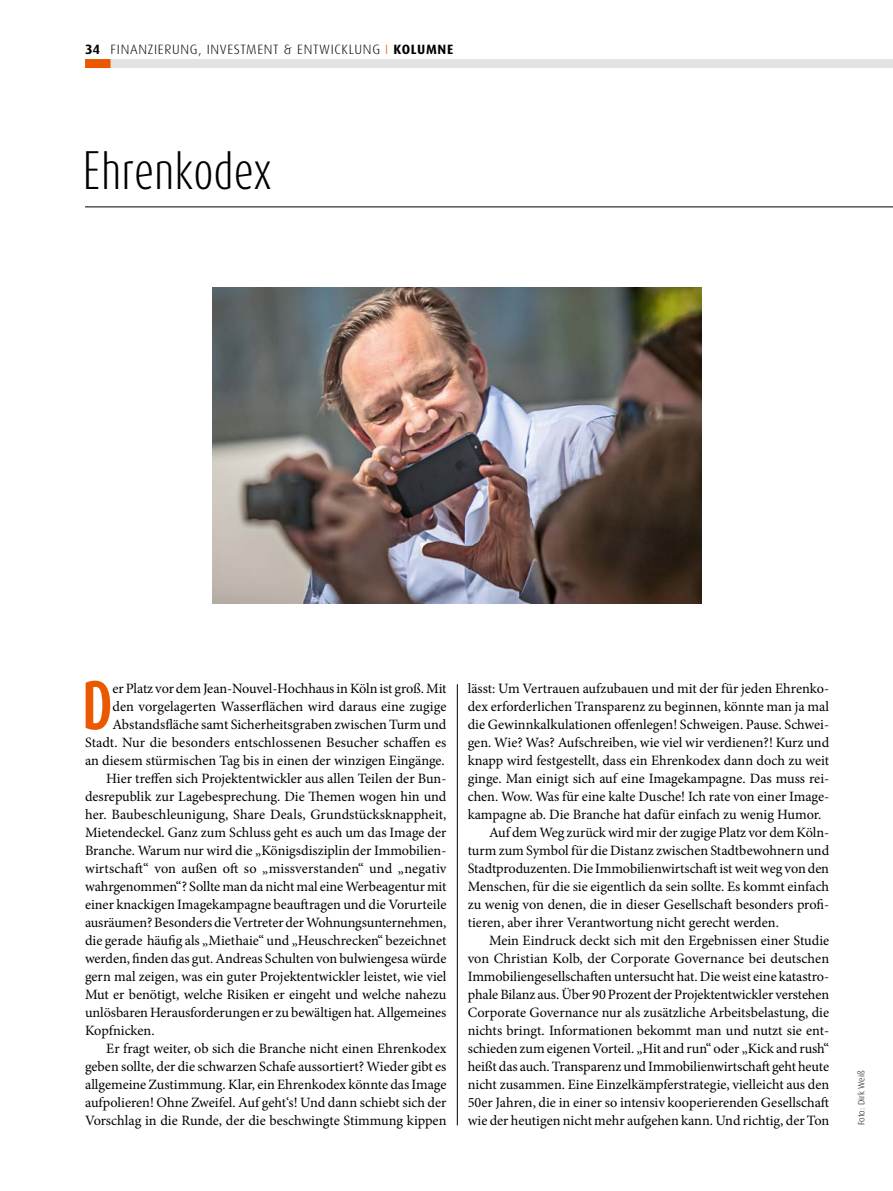
<style>
.page{position:relative;width:893px;height:1191px;background:#fff}
.page>*{position:absolute;margin:0;border:0;box-sizing:border-box;transform-origin:0 0}
.t1{font:700 57.15px "Dax Compact";color:#ea5901}
.t2{font:300 45px "Dax Compact";color:#000}
.t3{font:14.25px "Minion Pro";letter-spacing:-.005em;color:#000}
.t4{font:300 13.5px "Dax";letter-spacing:.05em;color:#000}
.t5{font:300 9px "Dax";color:#000}
.s1{font-weight:700}
.s2{color:#ea5901}
</style>
<div class="page">
<div style="left:85px;top:59px;width:808px;height:9px;background:#e3e3e3"></div>
<div style="left:85px;top:59px;width:26px;height:9px;background:#ea5901"></div>
<hr style="left:457px;top:684px;width:1px;height:441px;background:#000">
<hr style="left:85px;top:207px;width:808px;height:1px;background:#000">
<img style="left:213px;top:287px;width:489px;height:316px">
<p class="t4" style="left:85px;top:41px;width:370px"><span class="s1">34</span> FINANZIERUNG, INVESTMENT &amp; ENTWICKLUNG <span class="s2">I</span> <span class="s1">KOLUMNE</span></p>
<h2 class="t2" style="left:83px;top:141px;width:190px">Ehrenkodex</h2>
<h1 class="t1" style="left:82px;top:668px;width:32px">D</h1>
<p class="t3" style="left:113px;top:679px;width:336px">er Platz vor dem Jean-Nouvel-Hochhaus in Köln ist groß. Mit</p>
<p class="t3" style="left:113px;top:697px;width:335px">den vorgelagerten Wasserflächen wird daraus eine zugige</p>
<p class="t3" style="left:113px;top:715px;width:335px">Abstandsfläche samt Sicherheitsgraben zwischen Turm und</p>
<p class="t3" style="left:85px;top:733px;width:363px">Stadt. Nur die besonders entschlossenen Besucher schaffen es</p>
<p class="t3" style="left:85px;top:751px;width:361px">an diesem stürmischen Tag bis in einen der winzigen Eingänge.</p>
<p class="t3" style="left:106px;top:769px;width:342px">Hier treffen sich Projektentwickler aus allen Teilen der Bun-</p>
<p class="t3" style="left:85px;top:787px;width:363px">desrepublik zur Lagebesprechung. Die Themen wogen hin und</p>
<p class="t3" style="left:85px;top:805px;width:363px">her. Baubeschleunigung, Share Deals, Grundstücksknappheit,</p>
<p class="t3" style="left:85px;top:823px;width:363px">Mietendeckel. Ganz zum Schluss geht es auch um das Image der</p>
<p class="t3" style="left:85px;top:841px;width:363px">Branche. Warum nur wird die „Königsdisziplin der Immobilien-</p>
<p class="t3" style="left:85px;top:859px;width:363px">wirtschaft“ von außen oft so „missverstanden“ und „negativ</p>
<p class="t3" style="left:85px;top:877px;width:363px">wahrgenommen“? Sollte man da nicht mal eine Werbeagentur mit</p>
<p class="t3" style="left:85px;top:895px;width:363px">einer knackigen Imagekampagne beauftragen und die Vorurteile</p>
<p class="t3" style="left:85px;top:913px;width:363px">ausräumen? Besonders die Vertreter der Wohnungsunternehmen,</p>
<p class="t3" style="left:85px;top:931px;width:363px">die gerade häufig als „Miethaie“ und „Heuschrecken“ bezeichnet</p>
<p class="t3" style="left:85px;top:949px;width:363px">werden, finden das gut. Andreas Schulten von bulwiengesa würde</p>
<p class="t3" style="left:85px;top:967px;width:363px">gern mal zeigen, was ein guter Projektentwickler leistet, wie viel</p>
<p class="t3" style="left:85px;top:985px;width:363px">Mut er benötigt, welche Risiken er eingeht und welche nahezu</p>
<p class="t3" style="left:85px;top:1003px;width:363px">unlösbaren Herausforderungen er zu bewältigen hat. Allgemeines</p>
<p class="t3" style="left:85px;top:1021px;width:71px">Kopfnicken.</p>
<p class="t3" style="left:106px;top:1039px;width:342px">Er fragt weiter, ob sich die Branche nicht einen Ehrenkodex</p>
<p class="t3" style="left:85px;top:1057px;width:363px">geben sollte, der die schwarzen Schafe aussortiert? Wieder gibt es</p>
<p class="t3" style="left:85px;top:1075px;width:363px">allgemeine Zustimmung. Klar, ein Ehrenkodex könnte das Image</p>
<p class="t3" style="left:85px;top:1093px;width:363px">aufpolieren! Ohne Zweifel. Auf geht‘s! Und dann schiebt sich der</p>
<p class="t3" style="left:85px;top:1111px;width:363px">Vorschlag in die Runde, der die beschwingte Stimmung kippen</p>
<p class="t3" style="left:468px;top:679px;width:363px">lässt: Um Vertrauen aufzubauen und mit der für jeden Ehrenko-</p>
<p class="t3" style="left:468px;top:697px;width:363px">dex erforderlichen Transparenz zu beginnen, könnte man ja mal</p>
<p class="t3" style="left:468px;top:715px;width:363px">die Gewinnkalkulationen offenlegen! Schweigen. Pause. Schwei-</p>
<p class="t3" style="left:468px;top:733px;width:363px">gen. Wie? Was? Aufschreiben, wie viel wir verdienen?! Kurz und</p>
<p class="t3" style="left:468px;top:751px;width:363px">knapp wird festgestellt, dass ein Ehrenkodex dann doch zu weit</p>
<p class="t3" style="left:468px;top:769px;width:363px">ginge. Man einigt sich auf eine Imagekampagne. Das muss rei-</p>
<p class="t3" style="left:468px;top:787px;width:363px">chen. Wow. Was für eine kalte Dusche! Ich rate von einer Image-</p>
<p class="t3" style="left:468px;top:805px;width:355px">kampagne ab. Die Branche hat dafür einfach zu wenig Humor.</p>
<p class="t3" style="left:489px;top:823px;width:342px">Auf dem Weg zurück wird mir der zugige Platz vor dem Köln-</p>
<p class="t3" style="left:468px;top:841px;width:363px">turm zum Symbol für die Distanz zwischen Stadtbewohnern und</p>
<p class="t3" style="left:468px;top:859px;width:363px">Stadtproduzenten. Die Immobilienwirtschaft ist weit weg von den</p>
<p class="t3" style="left:468px;top:877px;width:363px">Menschen, für die sie eigentlich da sein sollte. Es kommt einfach</p>
<p class="t3" style="left:468px;top:895px;width:363px">zu wenig von denen, die in dieser Gesellschaft besonders profi-</p>
<p class="t3" style="left:468px;top:913px;width:313px">tieren, aber ihrer Verantwortung nicht gerecht werden.</p>
<p class="t3" style="left:489px;top:931px;width:342px">Mein Eindruck deckt sich mit den Ergebnissen einer Studie</p>
<p class="t3" style="left:468px;top:949px;width:363px">von Christian Kolb, der Corporate Governance bei deutschen</p>
<p class="t3" style="left:468px;top:967px;width:363px">Immobiliengesellschaften untersucht hat. Die weist eine katastro-</p>
<p class="t3" style="left:468px;top:985px;width:363px">phale Bilanz aus. Über 90 Prozent der Projektentwickler verstehen</p>
<p class="t3" style="left:468px;top:1003px;width:363px">Corporate Governance nur als zusätzliche Arbeitsbelastung, die</p>
<p class="t3" style="left:468px;top:1021px;width:363px">nichts bringt. Informationen bekommt man und nutzt sie ent-</p>
<p class="t3" style="left:468px;top:1039px;width:363px">schieden zum eigenen Vorteil. „Hit and run“ oder „Kick and rush“</p>
<p class="t3" style="left:468px;top:1057px;width:363px">heißt das auch. Transparenz und Immobilienwirtschaft geht heute</p>
<p class="t3" style="left:468px;top:1075px;width:363px">nicht zusammen. Eine Einzelkämpferstrategie, vielleicht aus den</p>
<p class="t3" style="left:468px;top:1093px;width:363px">50er Jahren, die in einer so intensiv kooperierenden Gesellschaft</p>
<p class="t3" style="left:468px;top:1111px;width:363px">wie der heutigen nicht mehr aufgehen kann. Und richtig, der Ton</p>
<p class="t5" style="left:856px;top:1125px;width:56px;rotate:-90deg">Foto: Dirk Weiß</p>
</div>
